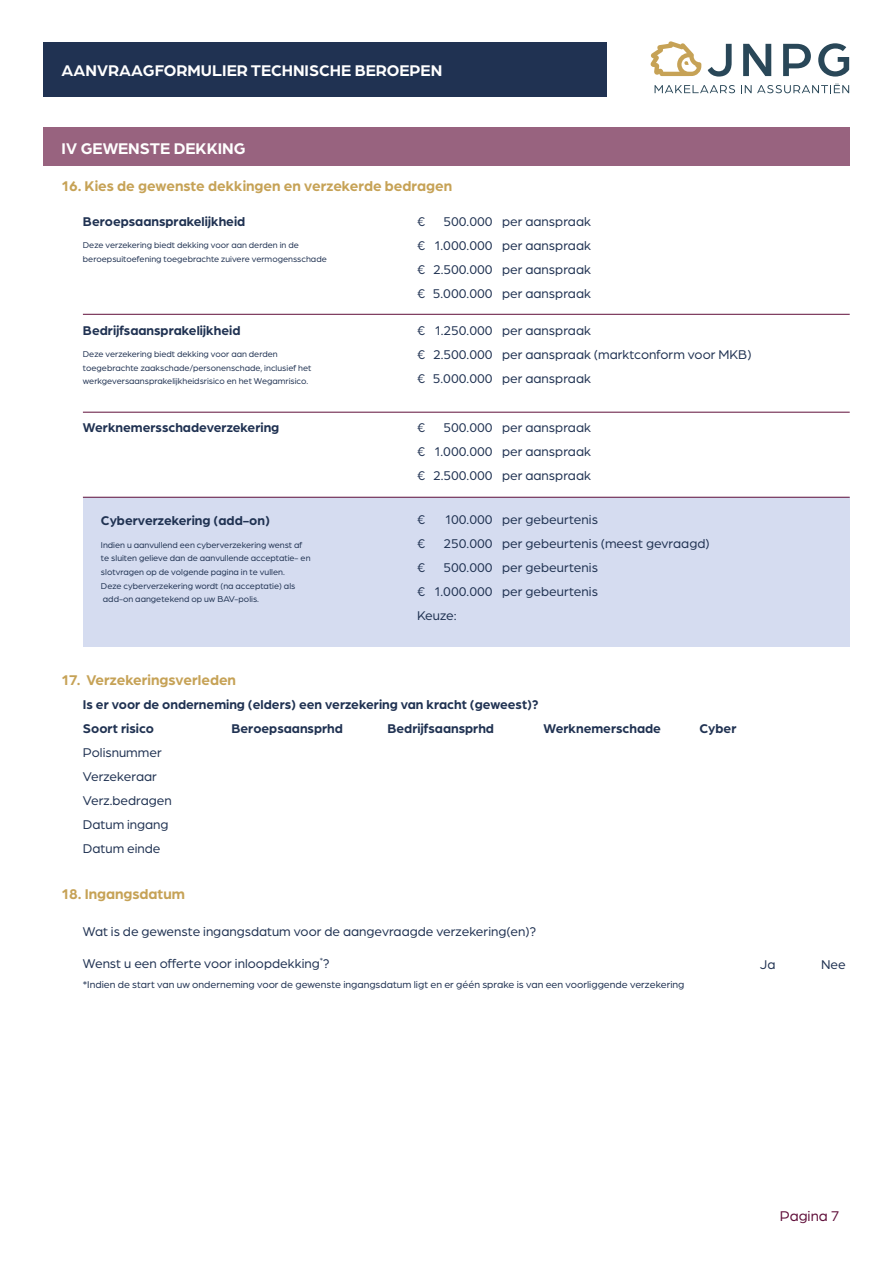
<style>
.page{position:relative;width:893px;height:1263px;background:#fff}
.page>*{position:absolute;margin:0;border:0;box-sizing:border-box;transform-origin:0 0}
.t1{font:700 16.5px "Arboria";color:#fff}
.t2{font:700 15px "Arboria";color:#c6a256}
.t3{font:15px "Arboria";color:#600f3a}
.t4{font:13.5px/24px "Arboria";color:#203252;text-align:justify}
.t5{font:700 13.5px "Arboria";color:#203252}
.t6{font:10.5px "Arboria";color:#203252}
.t7{font:9px/13.5px "Arboria";color:#203252}
</style>
<div class="page">
<div style="left:43px;top:43px;width:564px;height:54px;background:#203252"></div>
<svg style="left:655px;top:85px;width:80px;height:8px"></svg>
<svg style="left:741px;top:83px;width:108px;height:10px"></svg>
<svg style="left:708px;top:44px;width:24px;height:33px"></svg>
<svg style="left:743px;top:44px;width:28px;height:32px"></svg>
<svg style="left:783px;top:44px;width:28px;height:32px"></svg>
<svg style="left:818px;top:43px;width:31px;height:34px"></svg>
<svg style="left:650px;top:41px;width:51px;height:35px"></svg>
<div style="left:83px;top:497px;width:767px;height:149px;background:#d5dcf0"></div>
<div style="left:43px;top:128px;width:807px;height:38px;background:#98637f"></div>
<hr style="left:83px;top:314px;width:767px;height:1px;background:#600f3a">
<hr style="left:83px;top:412px;width:767px;height:1px;background:#600f3a">
<hr style="left:83px;top:497px;width:767px;height:1px;background:#600f3a">
<p class="t1" style="left:62px;top:59px;width:382px">AANVRAAGFORMULIER TECHNISCHE BEROEPEN</p>
<p class="t1" style="left:62px;top:137px;width:186px">IV GEWENSTE DEKKING</p>
<p class="t2" style="left:62px;top:175px;width:392px">16. Kies de gewenste dekkingen en verzekerde bedragen</p>
<p class="t4" style="left:417px;top:209px;width:9px">€</p>
<p class="t5" style="left:83px;top:212px;width:164px">Beroepsaansprakelijkheid</p>
<p class="t4" style="left:417px;top:209px;width:175px;text-indent:26px">500.000 per aanspraak € 1.000.000 per aanspraak € 2.500.000 per aanspraak € 5.000.000 per aanspraak</p>
<p class="t7" style="left:83px;top:238px;width:245px">Deze verzekering biedt dekking voor aan derden in de beroepsuitoefening toegebrachte zuivere vermogensschade</p>
<p class="t5" style="left:83px;top:322px;width:159px">Bedrijfsaansprakelijkheid</p>
<p class="t7" style="left:83px;top:347px;width:230px">Deze verzekering biedt dekking voor aan derden toegebrachte zaakschade/personenschade, inclusief het werkgeversaansprakelijkheidsrisico en het Wegamrisico.</p>
<p class="t5" style="left:83px;top:418px;width:198px">Werknemersschadeverzekering</p>
<p class="t5" style="left:101px;top:511px;width:170px">Cyberverzekering (add-on)</p>
<p class="t7" style="left:101px;top:538px;width:211px">Indien u aanvullend een cyberverzekering wenst af te sluiten gelieve dan de aanvullende acceptatie- en slotvragen op de volgende pagina in te vullen.<br>Deze cyberverzekering wordt (na acceptatie) als add-on aangetekend op uw BAV-polis.</p>
<p class="t4" style="left:417px;top:318px;width:336px;text-align:left">€ 1.250.000 per aanspraak<br>€ 2.500.000 per aanspraak (marktconform voor MKB) € 5.000.000 per aanspraak</p>
<p class="t4" style="left:417px;top:415px;width:9px">€</p>
<p class="t4" style="left:417px;top:415px;width:175px;text-indent:26px">500.000 per aanspraak € 1.000.000 per aanspraak € 2.500.000 per aanspraak</p>
<p class="t4" style="left:417px;top:507px;width:9px">€</p>
<p class="t4" style="left:445px;top:507px;width:154px">100.000 per gebeurtenis</p>
<p class="t4" style="left:417px;top:531px;width:9px">€</p>
<p class="t4" style="left:443px;top:531px;width:268px">250.000 per gebeurtenis (meest gevraagd)</p>
<p class="t4" style="left:417px;top:555px;width:9px">€</p>
<p class="t4" style="left:417px;top:555px;width:182px;text-indent:26px">500.000 per gebeurtenis € 1.000.000 per gebeurtenis Keuze:</p>
<p class="t2" style="left:62px;top:670px;width:176px">17. Verzekeringsverleden</p>
<p class="t5" style="left:83px;top:719px;width:72px">Soort risico</p>
<p class="t5" style="left:231px;top:719px;width:113px">Beroepsaansprhd</p>
<p class="t5" style="left:387px;top:719px;width:108px">Bedrijfsaansprhd</p>
<p class="t5" style="left:543px;top:719px;width:119px">Werknemerschade</p>
<p class="t5" style="left:699px;top:719px;width:38px">Cyber</p>
<p class="t4" style="left:83px;top:740px;width:90px;text-align:left">Polisnummer<br>Verzekeraar<br>Verz.bedragen<br>Datum ingang<br>Datum einde</p>
<p class="t2" style="left:62px;top:884px;width:125px">18. Ingangsdatum</p>
<p class="t4" style="left:83px;top:919px;width:455px">Wat is de gewenste ingangsdatum voor de aangevraagde verzekering(en)?</p>
<p class="t4" style="left:83px;top:950px;width:248px">Wenst u een offerte voor inloopdekking<sup>*</sup>?</p>
<p class="t5" style="left:83px;top:695px;width:457px">Is er voor de onderneming (elders) een verzekering van kracht (geweest)?</p>
<p class="t6" style="left:83px;top:978px;width:603px">*Indien de start van uw onderneming voor de gewenste ingangsdatum ligt en er géén sprake is van een voorliggende verzekering</p>
<p class="t4" style="left:760px;top:952px;width:17px">Ja</p>
<p class="t4" style="left:821px;top:952px;width:26px">Nee</p>
<p class="t3" style="left:780px;top:1206px;width:61px">Pagina 7</p>
</div>
